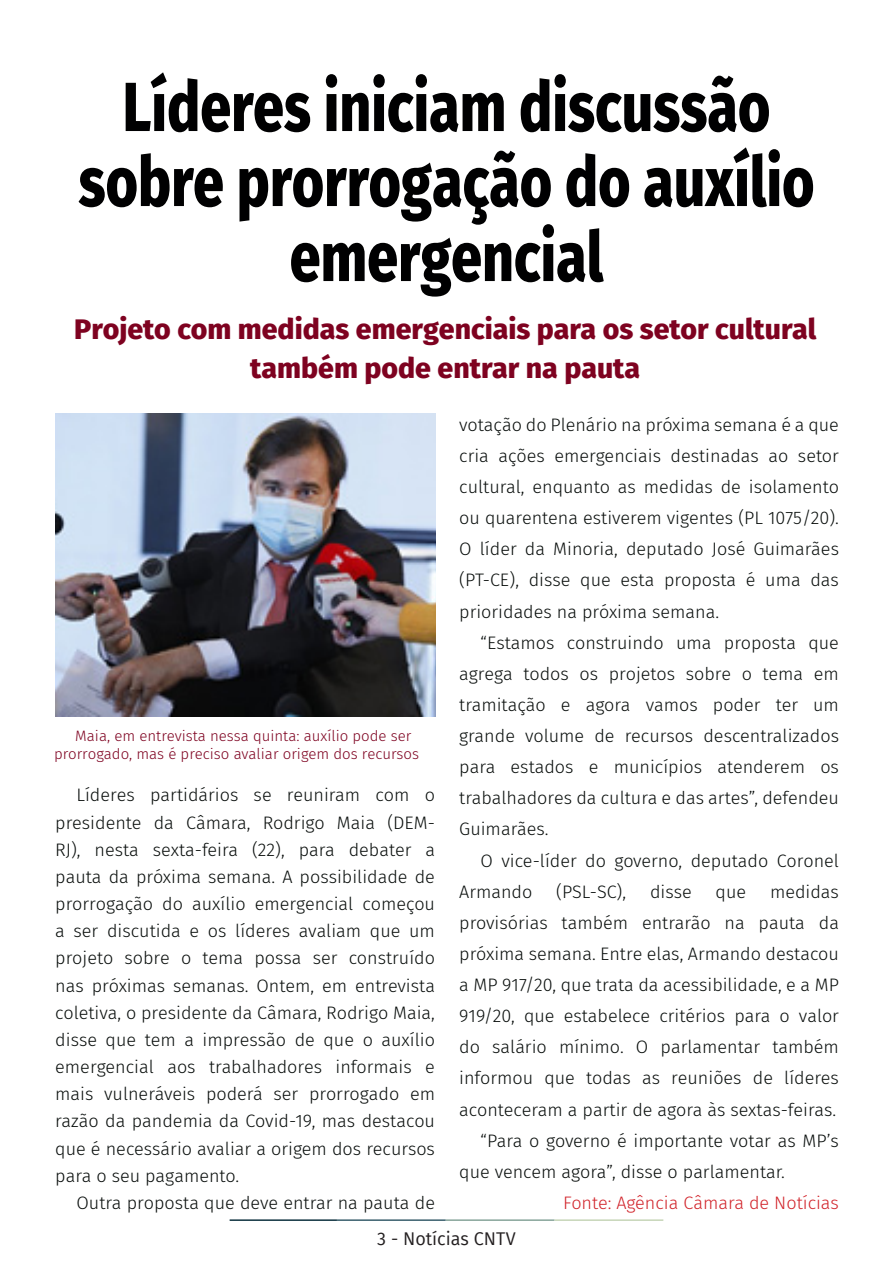
<style>
.page{position:relative;width:893px;height:1263px;background:#fff}
.page>*{position:absolute;margin:0;border:0;box-sizing:border-box;transform-origin:0 0}
.t1{font:800 69.3px/75px "Fira Sans";color:#000001;text-align:center;scale:.8 1}
.t2{font:800 28.5px/39px "Fira Sans";color:#7e0220;text-align:center}
.t3{font:300 18px/31px "Fira Sans";color:#080d0b;text-align:justify}
.t4{font:300 18px "Fira Sans";color:#d1232a}
.t5{font:18px "Fira Sans";color:#231f20}
.t6{font:300 15px/18px "Fira Sans";color:#7e0220}
</style>
<div class="page">
<hr style="left:230px;top:1219px;width:107px;height:2px;background:#0e323f">
<hr style="left:337px;top:1219px;width:109px;height:2px;background:#3a5f6d">
<hr style="left:446px;top:1219px;width:109px;height:2px;background:#87a59a">
<hr style="left:555px;top:1219px;width:108px;height:2px;background:#c6d5b7">
<img style="left:55px;top:414px;width:380px;height:302px">
<p class="t1" style="left:78px;top:64px;width:921px">Líderes iniciam discussão sobre prorrogação do auxílio emergencial</p>
<p class="t2" style="left:74px;top:307px;width:743px">Projeto com medidas emergenciais para os setor cultural também pode entrar na pauta</p>
<p class="t6" style="left:54px;top:727px;width:367px;text-indent:21px">Maia, em entrevista nessa quinta: auxílio pode ser prorrogado, mas é preciso avaliar origem dos recursos</p>
<p class="t3" style="left:55px;top:781px;width:381px;line-height:27.2px;text-indent:21px">Líderes partidários se reuniram com o presidente da Câmara, Rodrigo Maia (DEM-RJ), nesta sexta-feira (22), para debater a pauta da próxima semana. A possibilidade de prorrogação do auxílio emergencial começou a ser discutida e os líderes avaliam que um projeto sobre o tema possa ser construído nas próximas semanas. Ontem, em entrevista coletiva, o presidente da Câmara, Rodrigo Maia, disse que tem a impressão de que o auxílio emergencial aos trabalhadores informais e mais vulneráveis poderá ser prorrogado em razão da pandemia da Covid-19, mas destacou que é necessário avaliar a origem dos recursos para o seu pagamento.</p>
<p class="t3" style="left:77px;top:1187px;width:360px">Outra proposta que deve entrar na pauta de</p>
<p class="t3" style="left:459px;top:409px;width:381px">votação do Plenário na próxima semana é a que cria ações emergenciais destinadas ao setor cultural, enquanto as medidas de isolamento ou quarentena estiverem vigentes (PL 1075/20).<br>O líder da Minoria, deputado José Guimarães (PT-CE), disse que esta proposta é uma das prioridades na próxima semana.</p>
<p class="t3" style="left:459px;top:627px;width:381px;text-indent:21px">“Estamos construindo uma proposta que agrega todos os projetos sobre o tema em tramitação e agora vamos poder ter um grande volume de recursos descentralizados para estados e municípios atenderem os trabalhadores da cultura e das artes”, defendeu Guimarães.</p>
<p class="t3" style="left:459px;top:845px;width:381px;text-indent:21px">O vice-líder do governo, deputado Coronel<br>Armando</p>
<p class="t3" style="left:556px;top:876px;width:71px">(PSL-SC),</p>
<p class="t3" style="left:650px;top:876px;width:43px">disse</p>
<p class="t3" style="left:716px;top:876px;width:32px">que</p>
<p class="t3" style="left:459px;top:876px;width:381px;text-indent:311px">medidas provisórias também entrarão na pauta da próxima semana. Entre elas, Armando destacou a MP 917/20, que trata da acessibilidade, e a MP 919/20, que estabelece critérios para o valor do salário mínimo. O parlamentar também informou que todas as reuniões de líderes aconteceram a partir de agora às sextas-feiras.</p>
<p class="t3" style="left:459px;top:1125px;width:381px;text-indent:21px">“Para o governo é importante votar as MP’s que vencem agora”, disse o parlamentar.</p>
<p class="t4" style="left:563px;top:1190px;width:277px">Fonte: Agência Câmara de Notícias</p>
<p class="t5" style="left:377px;top:1225px;width:140px">3 - Notícias CNTV</p>
</div>
